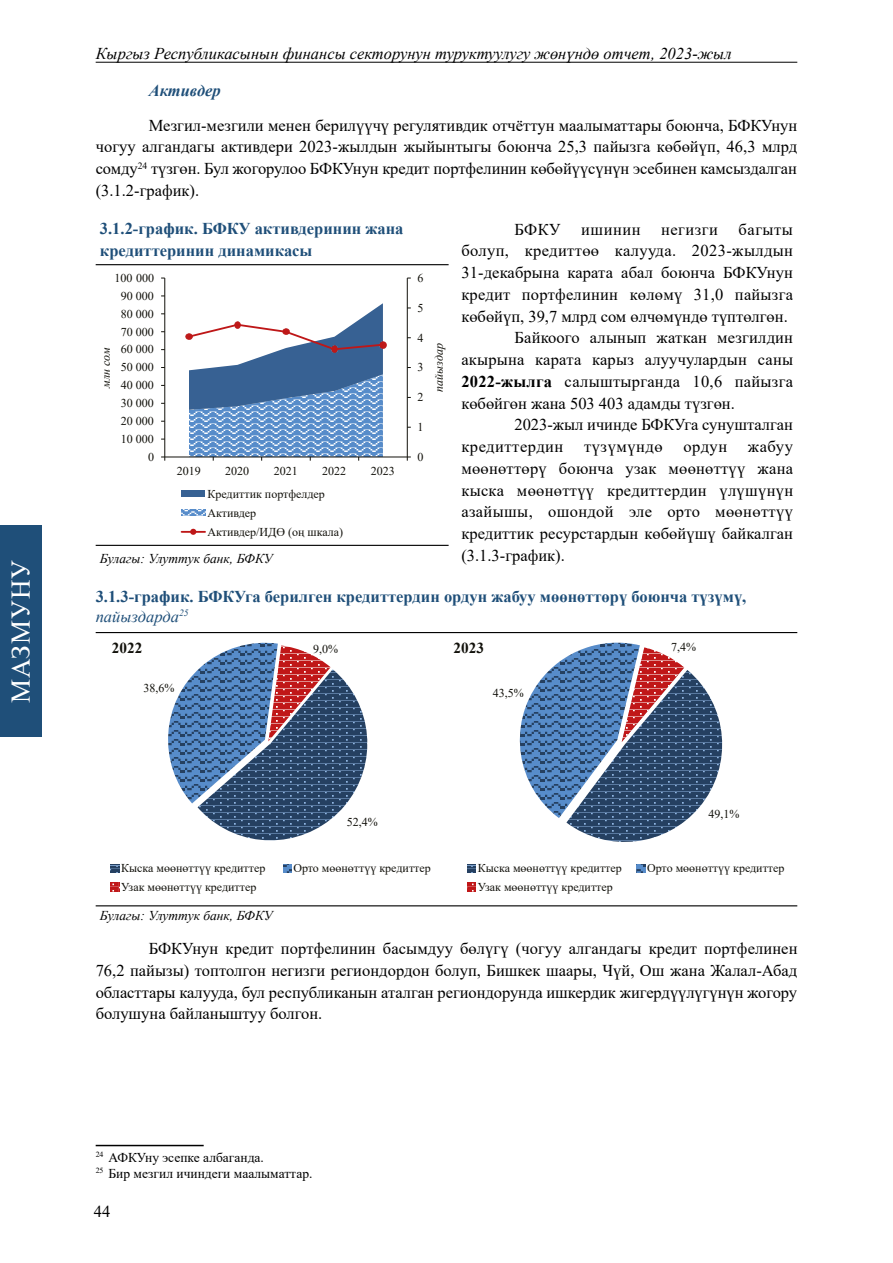
<style>
.page{position:relative;width:893px;height:1263px;background:#fff}
.page>*{position:absolute;margin:0;border:0;box-sizing:border-box;transform-origin:0 0}
.t1{font:27px "Times New Roman";letter-spacing:.035em;color:#fff}
.t2{font:16.5px/21.8px "Times New Roman";letter-spacing:.005em;color:#000;text-align:justify}
.t3{font:700 16.5px/21.8px "Times New Roman";color:#1f4f79}
.t4{font:italic 16.5px "Times New Roman";color:#000}
.t5{font:16.5px "Times New Roman";letter-spacing:.03em;color:#000}
.t6{font:italic 700 16.5px "Times New Roman";color:#1f4f79}
.t7{font:700 15.15px "Times New Roman";color:#12110b}
.t8{font:13.5px/16.2px "Times New Roman";color:#000}
.t9{font:italic 13.5px "Times New Roman";color:#000}
.t10{font:12px/19.2px "Times New Roman";color:#12110b}
.t11{font:italic 12px "Times New Roman";color:#12110b}
.s1{font-weight:700}
.s2{font-weight:400;font-style:italic}
</style>
<div class="page">
<hr style="left:96px;top:62px;width:701px;height:1px;background:#000">
<hr style="left:96px;top:264px;width:353px;height:1px;background:#000">
<hr style="left:96px;top:545px;width:353px;height:1px;background:#000">
<hr style="left:407px;top:278px;width:1px;height:179px;background:#12110b">
<hr style="left:164px;top:278px;width:1px;height:179px;background:#12110b">
<hr style="left:165px;top:457px;width:242px;height:1px;background:#12110b">
<svg style="left:186px;top:303px;width:200px;height:158px"></svg>
<div style="left:182px;top:490px;width:23px;height:7px;background:#376193"></div>
<svg style="left:182px;top:510px;width:23px;height:6px"></svg>
<hr style="left:182px;top:531px;width:23px;height:2px;background:#be1718">
<svg style="left:190px;top:529px;width:6px;height:6px"></svg>
<hr style="left:96px;top:632px;width:701px;height:1px;background:#000">
<hr style="left:96px;top:905px;width:701px;height:1px;background:#000">
<svg style="left:168px;top:642px;width:200px;height:199px"></svg>
<svg style="left:111px;top:864px;width:8px;height:9px"></svg>
<svg style="left:283px;top:864px;width:9px;height:9px"></svg>
<svg style="left:111px;top:883px;width:8px;height:8px"></svg>
<svg style="left:519px;top:642px;width:204px;height:200px"></svg>
<svg style="left:467px;top:864px;width:9px;height:9px"></svg>
<svg style="left:637px;top:864px;width:8px;height:9px"></svg>
<svg style="left:467px;top:883px;width:9px;height:8px"></svg>
<hr style="left:96px;top:1145px;width:108px;height:1px;background:#000">
<div style="left:0;top:526px;width:41px;height:211px;background:#1f4f79"></div>
<h1 class="t1" style="left:2px;top:703px;width:145px;rotate:-90deg">МАЗМУНУ</h1>
<p class="t4" style="left:96px;top:42px;width:637px">Кыргыз Республикасынын финансы секторунун туруктуулугу жөнүндө отчет, 2023-жыл</p>
<p class="t6" style="left:149px;top:79px;width:73px">Активдер</p>
<p class="t2" style="left:96px;top:114px;width:703px;text-indent:53px">Мезгил-мезгили менен берилүүчү регулятивдик отчёттун маалыматтары боюнча, БФКУнун чогуу алгандагы активдери 2023-жылдын жыйынтыгы боюнча 25,3 пайызга көбөйүп, 46,3 млрд сомду<sup>24</sup> түзгөн. Бул жогорулоо БФКУнун кредит портфелинин көбөйүүсүнүн эсебинен камсыздалган (3.1.2-график).</p>
<p class="t3" style="left:100px;top:218px;width:305px">3.1.2-график. БФКУ активдеринин жана кредиттеринин динамикасы</p>
<p class="t5" style="left:514px;top:218px;width:280px">БФКУ ишинин негизги багыты</p>
<p class="t2" style="left:461px;top:239px;width:333px">болуп, кредиттөө калууда. 2023-жылдын</p>
<p class="t2" style="left:461px;top:261px;width:333px">31-декабрына карата абал боюнча БФКУнун</p>
<p class="t2" style="left:461px;top:283px;width:333px">кредит портфелинин көлөмү 31,0 пайызга</p>
<p class="t2" style="left:461px;top:305px;width:328px">көбөйүп, 39,7 млрд сом өлчөмүндө түптөлгөн.</p>
<p class="t2" style="left:514px;top:326px;width:280px">Байкоого алынып жаткан мезгилдин</p>
<p class="t2" style="left:461px;top:348px;width:333px">акырына карата карыз алуучулардын саны</p>
<p class="t2" style="left:461px;top:370px;width:333px"><span class="s1">2022-жылга</span> салыштырганда 10,6 пайызга</p>
<p class="t2" style="left:461px;top:392px;width:275px">көбөйгөн жана 503 403 адамды түзгөн.</p>
<p class="t2" style="left:514px;top:413px;width:280px">2023-жыл ичинде БФКУга сунушталган</p>
<p class="t5" style="left:461px;top:435px;width:104px">кредиттердин</p>
<p class="t5" style="left:584px;top:435px;width:80px">түзүмүндө</p>
<p class="t2" style="left:683px;top:435px;width:45px">ордун</p>
<p class="t10" style="left:115px;top:268px;width:41px">100 000</p>
<p class="t10" style="left:418px;top:268px;width:7px">6</p>
<p class="t10" style="left:121px;top:286px;width:35px">90 000</p>
<p class="t10" style="left:418px;top:298px;width:7px">5</p>
<p class="t10" style="left:121px;top:304px;width:35px">80 000</p>
<p class="t10" style="left:121px;top:321px;width:35px">70 000</p>
<p class="t10" style="left:418px;top:327px;width:7px">4</p>
<p class="t11" style="left:431px;top:392px;width:52px;rotate:-90deg">пайыздар</p>
<p class="t10" style="left:121px;top:339px;width:35px">60 000</p>
<p class="t11" style="left:98px;top:388px;width:42px;rotate:-90deg">млн сом</p>
<p class="t10" style="left:121px;top:357px;width:35px">50 000</p>
<p class="t10" style="left:418px;top:357px;width:7px">3</p>
<p class="t10" style="left:121px;top:375px;width:35px">40 000</p>
<p class="t10" style="left:418px;top:387px;width:7px">2</p>
<p class="t10" style="left:121px;top:393px;width:35px">30 000</p>
<p class="t10" style="left:121px;top:411px;width:35px">20 000</p>
<p class="t10" style="left:418px;top:417px;width:7px">1</p>
<p class="t10" style="left:121px;top:429px;width:35px">10 000</p>
<p class="t2" style="left:461px;top:435px;width:333px;text-indent:286px">жабуу мөөнөттөрү боюнча узак мөөнөттүү жана кыска мөөнөттүү кредиттердин үлүшүнүн азайышы, ошондой эле орто мөөнөттүү кредиттик ресурстардын көбөйүшү байкалган (3.1.3-график).</p>
<p class="t10" style="left:148px;top:447px;width:7px">0</p>
<p class="t10" style="left:418px;top:447px;width:7px">0</p>
<p class="t10" style="left:177px;top:461px;width:26px">2019</p>
<p class="t10" style="left:225px;top:461px;width:25px">2020</p>
<p class="t10" style="left:274px;top:461px;width:25px">2021</p>
<p class="t10" style="left:322px;top:461px;width:25px">2022</p>
<p class="t10" style="left:371px;top:461px;width:25px">2023</p>
<p class="t10" style="left:207px;top:484px;width:137px">Кредиттик портфелдер<br>Активдер<br>Активдер/ИДӨ (оң шкала)</p>
<p class="t9" style="left:100px;top:549px;width:175px">Булагы: Улуттук банк, БФКУ</p>
<p class="t3" style="left:96px;top:586px;width:652px;line-height:19.5px">3.1.3-график. БФКУга берилген кредиттердин ордун жабуу мөөнөттөрү боюнча түзүмү, <span class="s2">пайыздарда</span><sup>25</sup></p>
<p class="t7" style="left:112px;top:637px;width:32px">2022</p>
<p class="t10" style="left:313px;top:639px;width:26px">9,0%</p>
<p class="t10" style="left:144px;top:678px;width:32px">38,6%</p>
<p class="t7" style="left:454px;top:637px;width:32px">2023</p>
<p class="t10" style="left:671px;top:637px;width:26px">7,4%</p>
<p class="t10" style="left:493px;top:683px;width:32px">43,5%</p>
<p class="t10" style="left:347px;top:811px;width:32px">52,4%</p>
<p class="t10" style="left:121px;top:858px;width:146px">Кыска мөөнөттүү кредиттер</p>
<p class="t10" style="left:293px;top:858px;width:139px">Орто мөөнөттүү кредиттер</p>
<p class="t10" style="left:121px;top:876px;width:137px">Узак мөөнөттүү кредиттер</p>
<p class="t10" style="left:708px;top:803px;width:32px">49,1%</p>
<p class="t10" style="left:478px;top:858px;width:146px">Кыска мөөнөттүү кредиттер</p>
<p class="t10" style="left:647px;top:858px;width:139px">Орто мөөнөттүү кредиттер</p>
<p class="t10" style="left:478px;top:876px;width:137px">Узак мөөнөттүү кредиттер</p>
<p class="t9" style="left:100px;top:906px;width:175px">Булагы: Улуттук банк, БФКУ</p>
<p class="t2" style="left:96px;top:937px;width:703px;text-indent:53px">БФКУнун кредит портфелинин басымдуу бөлүгү (чогуу алгандагы кредит портфелинен 76,2 пайызы) топтолгон негизги региондордон болуп, Бишкек шаары, Чүй, Ош жана Жалал-Абад областтары калууда, бул республиканын аталган региондорунда ишкердик жигердүүлүгүнүн жогору болушуна байланыштуу болгон.</p>
<p class="t8" style="left:96px;top:1149px;width:218px"><sup>24</sup> АФКУну эсепке албаганда.<br><sup>25</sup> Бир мезгил ичиндеги маалыматтар.</p>
<p class="t2" style="left:94px;top:1200px;width:18px">44</p>
</div>
